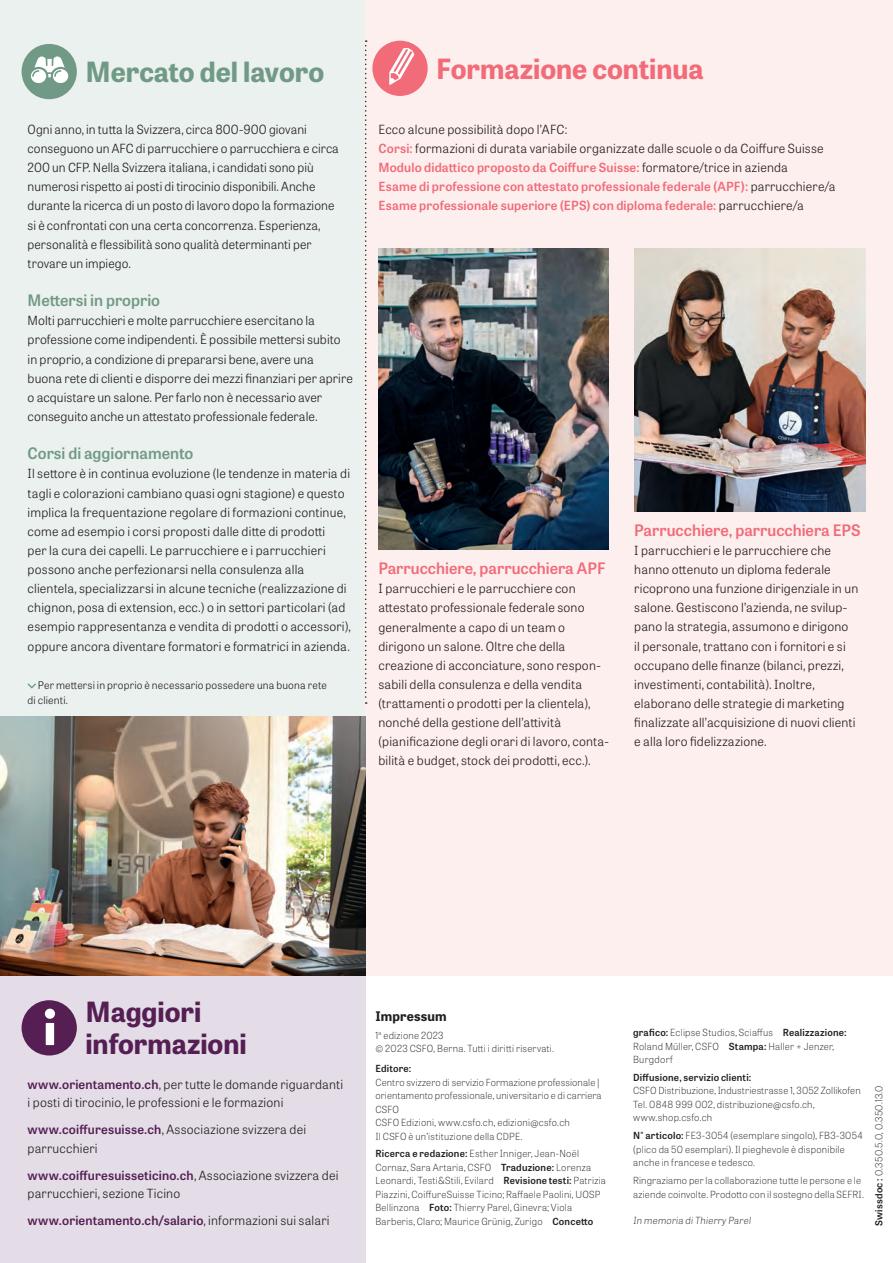
<style>
.page{position:relative;width:893px;height:1263px;background:#fff}
.page>*{position:absolute;margin:0;border:0;box-sizing:border-box;transform-origin:0 0}
.t1{font:700 27.75px/32px "Tablet Gothic";color:#551f54}
.t2{font:700 27.75px "Tablet Gothic";color:#f16b79}
.t3{font:700 27.75px "Tablet Gothic";color:#719a86}
.t4{font:600 15.75px "Tablet Gothic";color:#f16b79}
.t5{font:600 15.75px "Tablet Gothic";color:#719a86}
.t6{font:700 13.2px "Tablet Gothic";letter-spacing:.015em;color:#231f20}
.t7{font:300 12.6px/19.2px "Tablet Gothic";letter-spacing:.01em;color:#231f20}
.t8{font:600 12.6px/19.2px "Tablet Gothic";letter-spacing:.015em;color:#f16b79}
.t9{font:600 12.6px "Tablet Gothic";letter-spacing:.015em;color:#551f54}
.t10{font:300 10.5px/14.4px "Tablet Gothic";letter-spacing:.015em;color:#231f20}
.t11{font:100 9.75px/13.5px "Tablet Gothic";letter-spacing:.02em;color:#231f20}
.t12{font:600 9.75px "Tablet Gothic";letter-spacing:.02em;color:#231f20}
.s1{font-weight:300;color:#231f20}
.s2{font-weight:600;color:#551f54}
.s3{font-weight:600}
</style>
<div class="page">
<div style="left:0;top:0;width:366px;height:953px;background:#ebf1ee"></div>
<div style="left:366px;top:0;width:527px;height:976px;background:#fdefed"></div>
<div style="left:0;top:953px;width:366px;height:310px;background:#e4dde7"></div>
<div style="left:372px;top:41px;width:56px;height:55px;background:#f16b79;border-radius:50%"></div>
<svg style="left:389px;top:48px;width:25px;height:37px"></svg>
<div style="left:22px;top:44px;width:55px;height:55px;background:#719a86;border-radius:50%"></div>
<svg style="left:31px;top:56px;width:37px;height:27px"></svg>
<div style="left:22px;top:1000px;width:55px;height:55px;background:#551f54;border-radius:50%"></div>
<div style="left:46px;top:1023px;width:8px;height:22px;background:#fff"></div>
<div style="left:45px;top:1009px;width:10px;height:10px;background:#fff;border-radius:50%"></div>
<svg style="left:365px;top:40px;width:2px;height:664px"></svg>
<img style="left:378px;top:249px;width:231px;height:300px">
<img style="left:634px;top:249px;width:231px;height:262px">
<img style="left:0;top:716px;width:366px;height:260px">
<svg style="left:28px;top:683px;width:8px;height:5px"></svg>
<h1 class="t3" style="left:85px;top:53px;width:240px">Mercato del lavoro</h1>
<p class="t7" style="left:28px;top:119px;width:313px">Ogni anno, in tutta la Svizzera, circa 800-900 giovani conseguono un AFC di parrucchiere o parrucchiera e circa 200 un CFP. Nella Svizzera italiana, i candidati sono più numerosi rispetto ai posti di tirocinio disponibili. Anche durante la ricerca di un posto di lavoro dopo la formazione si è confrontati con una certa concorrenza. Esperienza, personalità e flessibilità sono qualità determinanti per trovare un impiego.</p>
<p class="t5" style="left:28px;top:289px;width:134px">Mettersi in proprio</p>
<p class="t7" style="left:28px;top:311px;width:327px">Molti parrucchieri e molte parrucchiere esercitano la professione come indipendenti. È possibile mettersi subito in proprio, a condizione di prepararsi bene, avere una<br>buona rete di clienti e disporre dei mezzi finanziari per aprire o acquistare un salone. Per farlo non è necessario aver conseguito anche un attestato professionale federale.</p>
<p class="t5" style="left:28px;top:442px;width:167px">Corsi di aggiornamento</p>
<p class="t7" style="left:28px;top:464px;width:324px">Il settore è in continua evoluzione (le tendenze in materia di tagli e colorazioni cambiano quasi ogni stagione) e questo implica la frequentazione regolare di formazioni continue, come ad esempio i corsi proposti dalle ditte di prodotti<br>per la cura dei capelli. Le parrucchiere e i parrucchieri possono anche perfezionarsi nella consulenza alla clientela, specializzarsi in alcune tecniche (realizzazione di chignon, posa di extension, ecc.) o in settori particolari (ad esempio rappresentanza e vendita di prodotti o accessori), oppure ancora diventare formatori e formatrici in azienda.</p>
<p class="t10" style="left:28px;top:678px;width:301px;text-indent:10px">Per mettersi in proprio è necessario possedere una buona rete di clienti.</p>
<h1 class="t2" style="left:436px;top:49px;width:269px">Formazione continua</h1>
<p class="t8" style="left:378px;top:119px;width:459px"><span class="s1">Ecco alcune possibilità dopo l’AFC:<br></span>Corsi: <span class="s1">formazioni di durata variabile organizzate dalle scuole o da Coiffure Suisse </span>Modulo didattico proposto da Coiffure Suisse: <span class="s1">formatore/trice in azienda<br></span>Esame di professione con attestato professionale federale (APF): <span class="s1">parrucchiere/a </span>Esame professionale superiore (EPS) con diploma federale: <span class="s1">parrucchiere/a</span></p>
<p class="t4" style="left:378px;top:557px;width:229px">Parrucchiere, parrucchiera APF</p>
<p class="t7" style="left:378px;top:579px;width:232px">I parrucchieri e le parrucchiere con attestato professionale federale sono generalmente a capo di un team o dirigono un salone. Oltre che della creazione di acconciature, sono respon&shy;sabili della consulenza e della vendita (trattamenti o prodotti per la clientela), nonché della gestione dell’attività (pianificazione degli orari di lavoro, conta&shy;bilità e budget, stock dei prodotti, ecc.).</p>
<p class="t4" style="left:634px;top:519px;width:228px">Parrucchiere, parrucchiera EPS</p>
<p class="t7" style="left:634px;top:540px;width:226px">I parrucchieri e le parrucchiere che hanno ottenuto un diploma federale ricoprono una funzione dirigenziale in un salone. Gestiscono l’azienda, ne svilup&shy;pano la strategia, assumono e dirigono<br>il personale, trattano con i fornitori e si occupano delle finanze (bilanci, prezzi, investimenti, contabilità). Inoltre, elaborano delle strategie di marketing finalizzate all’acquisizione di nuovi clienti e alla loro fidelizzazione.</p>
<h1 class="t1" style="left:85px;top:994px;width:163px">Maggiori informazioni</h1>
<p class="t7" style="left:28px;top:1075px;width:317px;line-height:18.5px"><span class="s2">www.orientamento.ch</span>, per tutte le domande riguardanti i posti di tirocinio, le professioni e le formazioni</p>
<p class="t7" style="left:28px;top:1120px;width:280px;line-height:18.5px"><span class="s2">www.coiffuresuisse.ch</span>, Associazione svizzera dei parrucchieri</p>
<p class="t7" style="left:28px;top:1166px;width:312px;line-height:18.5px"><span class="s2">www.coiffuresuisseticino.ch</span>, Associazione svizzera dei parrucchieri, sezione Ticino</p>
<p class="t9" style="left:28px;top:1212px;width:303px">www.orientamento.ch/salario<span class="s1">, informazioni sui salari</span></p>
<p class="t6" style="left:375px;top:1007px;width:73px">Impressum</p>
<p class="t11" style="left:375px;top:1028px;width:180px">1<sup>a</sup> edizione 2023<br>© 2023 CSFO, Berna. Tutti i diritti riservati.</p>
<p class="t12" style="left:375px;top:1062px;width:37px">Editore:</p>
<p class="t11" style="left:375px;top:1075px;width:228px">Centro svizzero di servizio Formazione professionale | orientamento professionale, universitario e di carriera CSFO<br>CSFO Edizioni, www.csfo.ch, edizioni@csfo.ch<br>Il CSFO è un’istituzione della CDPE.</p>
<p class="t11" style="left:375px;top:1147px;width:232px"><span class="s3">Ricerca e redazione:</span> Esther Inniger, Jean-Noël Cornaz, Sara Artaria, CSFO <span class="s3">Traduzione:</span> Lorenza Leonardi, Testi&amp;Stili, Evilard <span class="s3">Revisione testi:</span> Patrizia Piazzini, CoiffureSuisse Ticino; Raffaele Paolini, UOSP Bellinzona <span class="s3">Foto:</span> Thierry Parel, Ginevra; Viola Barberis, Claro; Maurice Grünig, Zurigo <span class="s3">Concetto</span></p>
<p class="t11" style="left:633px;top:1025px;width:215px"><span class="s3">grafico:</span> Eclipse Studios, Sciaffus <span class="s3">Realizzazione:<br></span>Roland Müller, CSFO <span class="s3">Stampa:</span> Haller + Jenzer,<br>Burgdorf</p>
<p class="t12" style="left:633px;top:1070px;width:120px">Diffusione, servizio clienti:</p>
<p class="t11" style="left:633px;top:1084px;width:229px">CSFO Distribuzione, Industriestrasse 1, 3052 Zollikofen<br>Tel. 0848 999 002, distribuzione@csfo.ch, www.shop.csfo.ch</p>
<p class="t11" style="left:633px;top:1128px;width:231px"><span class="s3">N° articolo:</span> FE3-3054 (esemplare singolo), FB3-3054 (plico da 50 esemplari). Il pieghevole è disponibile anche in francese e tedesco.</p>
<p class="t11" style="left:633px;top:1173px;width:232px">Ringraziamo per la collaborazione tutte le persone e le aziende coinvolte. Prodotto con il sostegno della SEFRI.</p>
<p class="t11" style="left:633px;top:1213px;width:121px">In memoria diThierry Parel</p>
<p class="t11" style="left:872px;top:1226px;width:142px;rotate:-90deg"><span class="s3">Swissdoc :</span> 0.350.5.0, 0.350.13.0</p>
</div>
